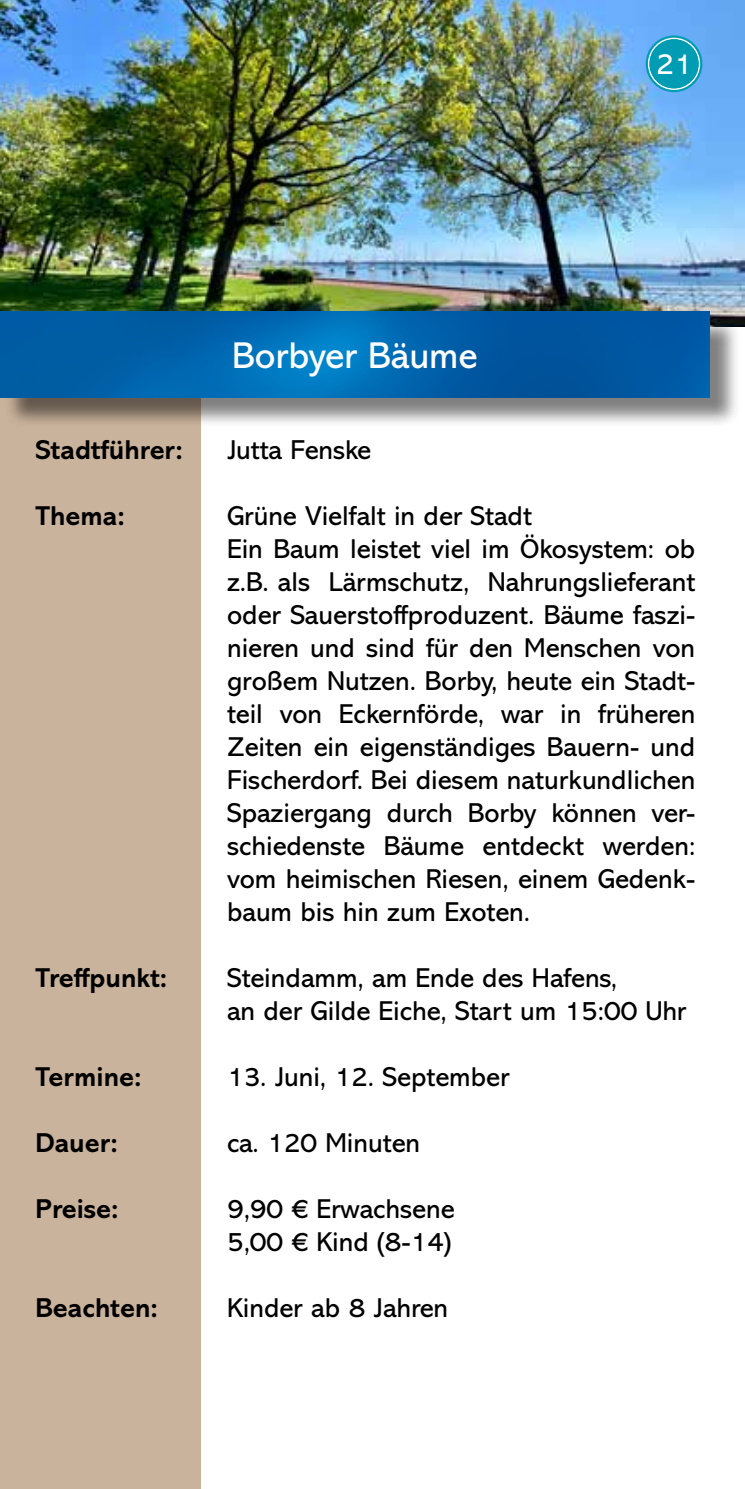
<style>
.page{position:relative;width:745px;height:1489px;background:#fff}
.page>*{position:absolute;margin:0;border:0;box-sizing:border-box;transform-origin:0 0}
.t1{font:37.5px "Abadi MT Pro";color:#fff}
.t2{font:30px "Abadi MT Pro";color:#fff}
.t3{font:27.5px/33px "Abadi MT Pro";color:#000}
.t4{font:700 27.5px "Abadi MT Pro";color:#000}
</style>
<div class="page">
<div style="left:0;top:390px;width:201px;height:1098px;background:#cab39c"></div>
<img style="left:0;top:0;width:744px;height:326px">
<svg style="left:645px;top:35px;width:57px;height:57px"></svg>
<div style="left:647px;top:38px;width:52px;height:52px;border:2px solid #fff;border-radius:50%"></div>
<div style="left:649px;top:39px;width:49px;height:49px;background:#009cb4;border-radius:50%"></div>
<div style="left:4px;top:316px;width:736px;height:112px;background:#000;opacity:.5"></div>
<img style="left:0;top:312px;width:709px;height:85px">
<p class="t2" style="left:655px;top:48px;width:38px">21</p>
<h1 class="t1" style="left:232px;top:334px;width:246px">Borbyer Bäume</h1>
<p class="t4" style="left:35px;top:433px;width:149px">Stadtführer:</p>
<p class="t3" style="left:227px;top:433px;width:145px">Jutta Fenske</p>
<p class="t4" style="left:35px;top:499px;width:91px">Thema:</p>
<p class="t3" style="left:227px;top:499px;width:469px">Grüne Vielfalt in der Stadt<br>Ein Baum leistet viel im Ökosystem: ob z.B. als Lärmschutz, Nahrungslieferant oder Sauerstoffproduzent. Bäume faszi&shy;nieren und sind für den Menschen von großem Nutzen. Borby, heute ein Stadt&shy;teil von Eckernförde, war in früheren Zeiten ein eigenständiges Bauern- und Fischerdorf. Bei diesem naturkundlichen Spaziergang durch Borby können ver&shy;schiedenste Bäume entdeckt werden: vom heimischen Riesen, einem Gedenk&shy;baum bis hin zum Exoten.</p>
<p class="t4" style="left:35px;top:961px;width:133px">Treffpunkt:</p>
<p class="t3" style="left:227px;top:961px;width:460px">Steindamm, am Ende des Hafens,<br>an der Gilde Eiche, Start um 15:00 Uhr</p>
<p class="t4" style="left:35px;top:1060px;width:107px">Termine:</p>
<p class="t3" style="left:227px;top:1060px;width:284px">13. Juni, 12. September</p>
<p class="t4" style="left:35px;top:1126px;width:84px">Dauer:</p>
<p class="t3" style="left:227px;top:1126px;width:194px">ca. 120 Minuten</p>
<p class="t4" style="left:35px;top:1192px;width:85px">Preise:</p>
<p class="t3" style="left:227px;top:1192px;width:229px">9,90 € Erwachsene<br>5,00 € Kind (8-14)</p>
<p class="t4" style="left:35px;top:1291px;width:124px">Beachten:</p>
<p class="t3" style="left:227px;top:1291px;width:222px">Kinder ab 8 Jahren</p>
</div>
